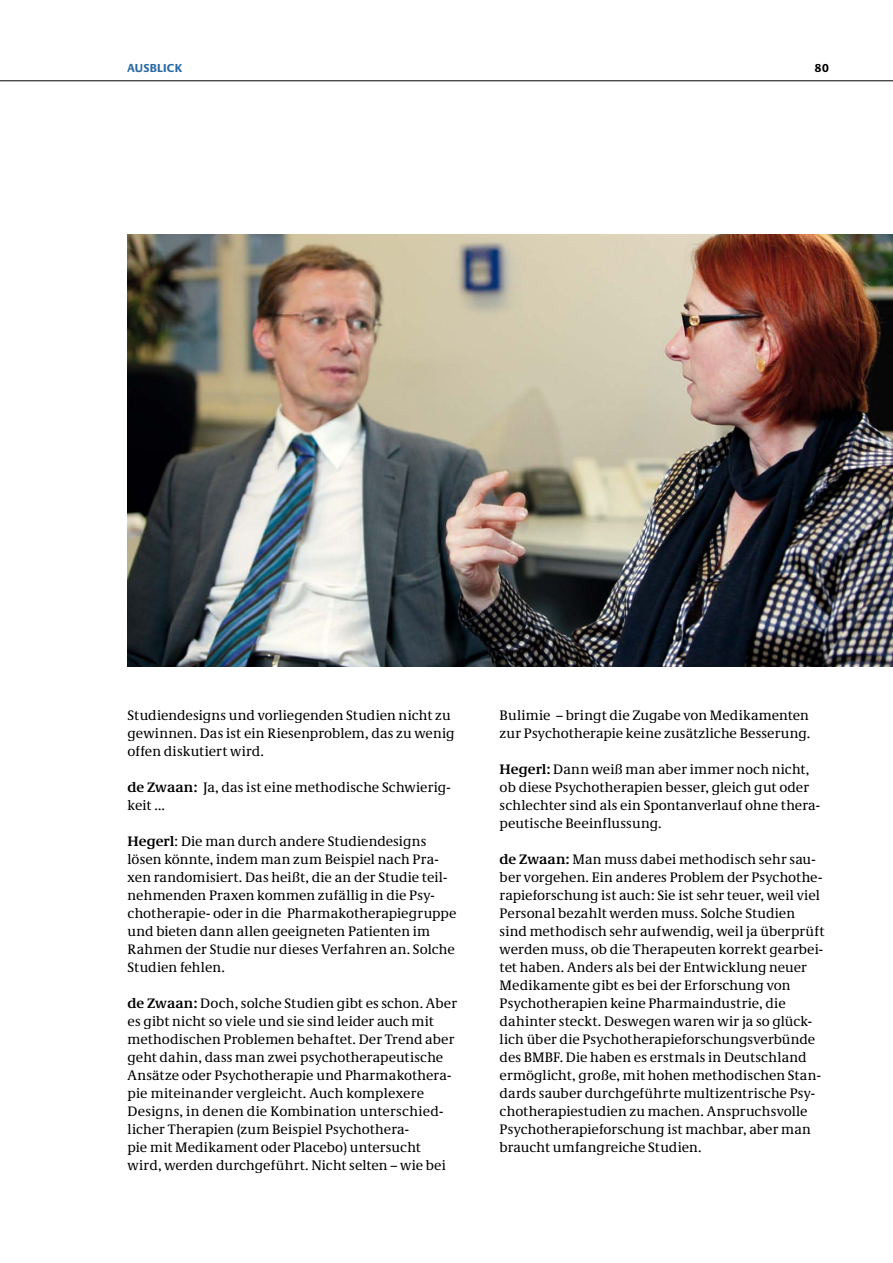
<style>
.page{position:relative;width:893px;height:1263px;background:#fff}
.page>*{position:absolute;margin:0;border:0;box-sizing:border-box;transform-origin:0 0}
.t1{font:14.25px/18px "Neue Demos";letter-spacing:.005em;color:#000}
.t2{font:700 12px "Neue Praxis";letter-spacing:.02em;color:#2969a3}
.t3{font:700 12px "Neue Praxis";color:#000}
.s1{font-weight:700}
</style>
<div class="page">
<hr style="left:0;top:80px;width:893px;height:1px;background:#000">
<img style="left:128px;top:234px;width:765px;height:433px">
<p class="t2" style="left:128px;top:61px;width:56px">AUSBLICK</p>
<p class="t3" style="left:815px;top:61px;width:16px">80</p>
<p class="t1" style="left:128px;top:706px;width:328px">Studiendesigns und vorliegenden Studien nicht zu gewinnen. Das ist ein Riesenproblem, das zu wenig offen diskutiert wird.</p>
<p class="t1" style="left:128px;top:778px;width:325px"><span class="s1">de Zwaan:</span> Ja, das ist eine methodische Schwierig&shy;keit …</p>
<p class="t1" style="left:128px;top:832px;width:330px"><span class="s1">Hegerl</span>: Die man durch andere Studiendesigns lösen könnte, indem man zum Beispiel nach Pra&shy;xen randomisiert. Das heißt, die an der Studie teil&shy;nehmenden Praxen kommen zufällig in die Psy&shy;chotherapie- oder in die Pharmakotherapiegruppe und bieten dann allen geeigneten Patienten im Rahmen der Studie nur dieses Verfahren an. Solche Studien fehlen.</p>
<p class="t1" style="left:128px;top:994px;width:331px"><span class="s1">de Zwaan:</span> Doch, solche Studien gibt es schon. Aber es gibt nicht so viele und sie sind leider auch mit methodischen Problemen behaftet. Der Trend aber geht dahin, dass man zwei psychotherapeutische Ansätze oder Psychotherapie und Pharmakothera&shy;pie miteinander vergleicht. Auch komplexere Designs, in denen die Kombination unterschied&shy;licher Therapien (zum Beispiel Psychothera-<br>pie mit Medikament oder Placebo) untersucht wird, werden durchgeführt. Nicht selten – wie bei</p>
<p class="t1" style="left:500px;top:706px;width:312px">Bulimie – bringt die Zugabe von Medikamenten zur Psychotherapie keine zusätzliche Besserung.</p>
<p class="t1" style="left:500px;top:760px;width:322px"><span class="s1">Hegerl:</span> Dann weiß man aber immer noch nicht, ob diese Psychotherapien besser, gleich gut oder schlechter sind als ein Spontanverlauf ohne thera&shy;peutische Beeinflussung.</p>
<p class="t1" style="left:500px;top:850px;width:326px"><span class="s1">de Zwaan:</span> Man muss dabei methodisch sehr sau&shy;ber vorgehen. Ein anderes Problem der Psychothe&shy;rapieforschung ist auch: Sie ist sehr teuer, weil viel Personal bezahlt werden muss. Solche Studien sind methodisch sehr aufwendig, weil ja überprüft werden muss, ob die Therapeuten korrekt gearbei&shy;tet haben. Anders als bei der Entwicklung neuer Medikamente gibt es bei der Erforschung von Psychotherapien keine Pharmaindustrie, die dahinter steckt. Deswegen waren wir ja so glück&shy;lich über die Psychotherapieforschungsverbünde des BMBF. Die haben es erstmals in Deutschland ermöglicht, große, mit hohen methodischen Stan&shy;dards sauber durchgeführte multizentrische Psy&shy;chotherapiestudien zu machen. Anspruchsvolle Psychotherapieforschung ist machbar, aber man braucht umfangreiche Studien.</p>
</div>
